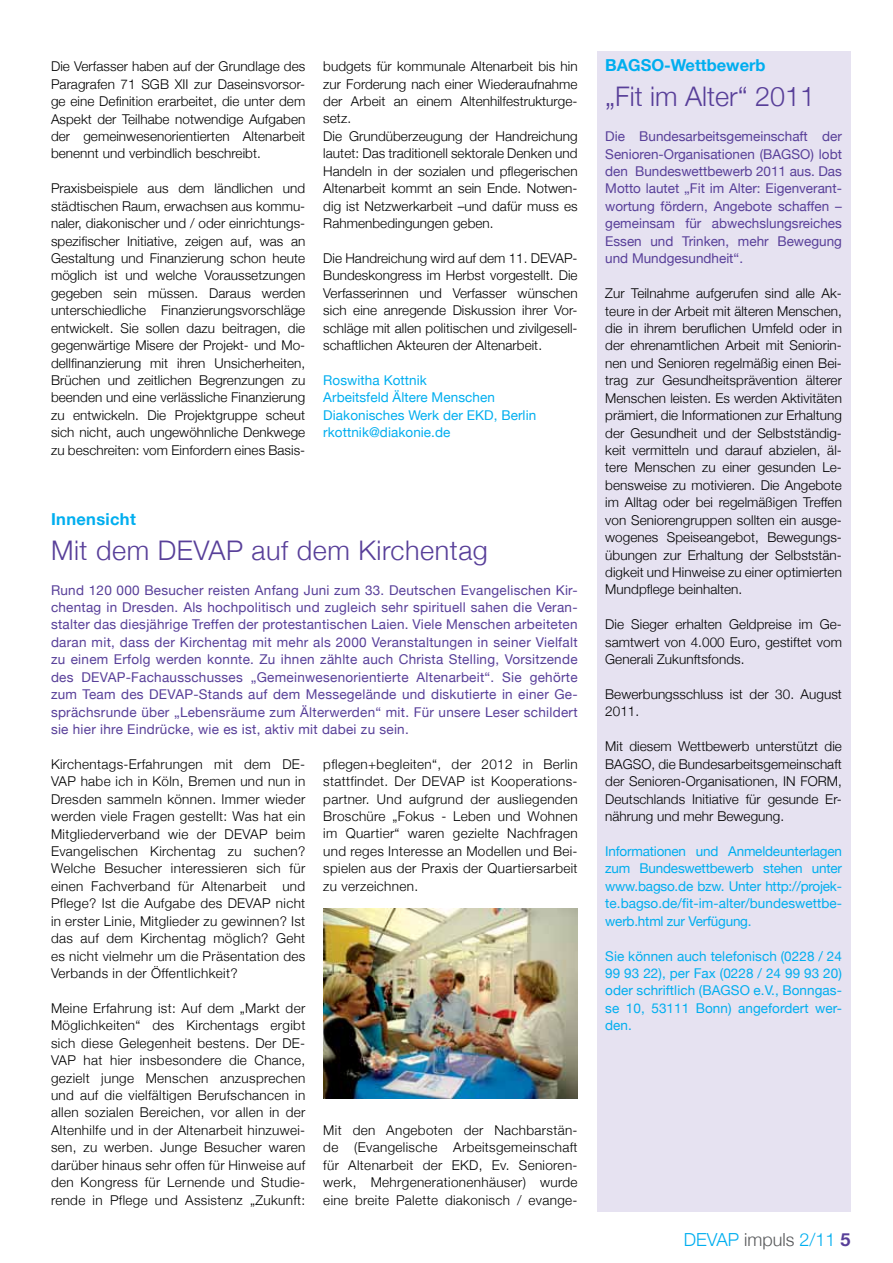
<style>
.page{position:relative;width:893px;height:1263px;background:#fff}
.page>*{position:absolute;margin:0;border:0;box-sizing:border-box;transform-origin:0 0}
.t1{font:300 27px "Helvetica Neue";letter-spacing:.02em;color:#583f99}
.t2{font:300 27px "Helvetica Neue";color:#583f99}
.t3{font:300 18px "Helvetica Neue";color:#00aeef}
.t4{font:700 16.5px "Helvetica Neue";color:#00aeef}
.t5{font:700 16.5px "Helvetica Neue";letter-spacing:.02em;color:#00aeef}
.t6{font:300 13.5px/17.4px "Helvetica Neue";letter-spacing:.005em;color:#000;text-align:justify}
.t7{font:13.5px/17.4px "Helvetica Neue";color:#583f99;text-align:justify}
.t8{font:13.5px/17.4px "Helvetica Neue";letter-spacing:.005em;color:#00aeef;text-align:justify}
.s1{color:#58595b}
.s2{font-weight:700;color:#583f99}
</style>
<div class="page">
<div style="left:597px;top:51px;width:253px;height:1161px;background:#e6e2f1"></div>
<img style="left:324px;top:908px;width:254px;height:191px">
<p class="t6" style="left:51px;top:57px;width:256px">Die Verfasser haben auf der Grundlage des Paragrafen 71 SGB XII zur Daseinsvorsor&shy;ge eine Definition erarbeitet, die unter dem Aspekt der Teilhabe notwendige Aufgaben der gemeinwesenorientierten Altenarbeit benennt und verbindlich beschreibt.</p>
<p class="t6" style="left:51px;top:180px;width:256px">Praxisbeispiele aus dem ländlichen und städtischen Raum, erwachsen aus kommu&shy;naler, diakonischer und / oder einrichtungs&shy;spezifischer Initiative, zeigen auf, was an Gestaltung und Finanzierung schon heute möglich ist und welche Voraussetzungen gegeben sein müssen. Daraus werden unterschiedliche Finanzierungsvorschläge entwickelt. Sie sollen dazu beitragen, die gegenwärtige Misere der Projekt- und Mo&shy;dellfinanzierung mit ihren Unsicherheiten, Brüchen und zeitlichen Begrenzungen zu beenden und eine verlässliche Finanzierung zu entwickeln. Die Projektgruppe scheut sich nicht, auch ungewöhnliche Denkwege zu beschreiten: vom Einfordern eines Basis-</p>
<p class="t6" style="left:323px;top:57px;width:256px;text-align:left">budgets für kommunale Altenarbeit bis hin zur Forderung nach einer Wiederaufnahme der Arbeit an einem Altenhilfestrukturge&shy;setz.<br>Die Grundüberzeugung der Handreichung lautet: Das traditionell sektorale Denken und Handeln in der sozialen und pflegerischen Altenarbeit kommt an sein Ende. Notwen&shy;dig ist Netzwerkarbeit –und dafür muss es Rahmenbedingungen geben.</p>
<p class="t6" style="left:323px;top:249px;width:256px">Die Handreichung wird auf dem 11. DEVAP-Bundeskongress im Herbst vorgestellt. Die Verfasserinnen und Verfasser wünschen sich eine anregende Diskussion ihrer Vor&shy;schläge mit allen politischen und zivilgesell&shy;schaftlichen Akteuren der Altenarbeit.</p>
<p class="t8" style="left:323px;top:371px;width:214px;text-align:left">Roswitha Kottnik<br>Arbeitsfeld Ältere Menschen<br>Diakonisches Werk der EKD, Berlin rkottnik@diakonie.de</p>
<p class="t5" style="left:51px;top:509px;width:86px">Innensicht</p>
<h1 class="t1" style="left:51px;top:533px;width:438px">Mit dem DEVAP auf dem Kirchentag</h1>
<p class="t7" style="left:51px;top:581px;width:528px">Rund 120 000 Besucher reisten Anfang Juni zum 33. Deutschen Evangelischen Kir&shy;chentag in Dresden. Als hochpolitisch und zugleich sehr spirituell sahen die Veran&shy;stalter das diesjährige Treffen der protestantischen Laien. Viele Menschen arbeiteten daran mit, dass der Kirchentag mit mehr als 2000 Veranstaltungen in seiner Vielfalt zu einem Erfolg werden konnte. Zu ihnen zählte auch Christa Stelling, Vorsitzende des DEVAP-Fachausschusses „Gemeinwesenorientierte Altenarbeit“. Sie gehörte zum Team des DEVAP-Stands auf dem Messegelände und diskutierte in einer Ge&shy;sprächsrunde über „Lebensräume zum Älterwerden“ mit. Für unsere Leser schildert sie hier ihre Eindrücke, wie es ist, aktiv mit dabei zu sein.</p>
<p class="t6" style="left:51px;top:755px;width:256px">Kirchentags-Erfahrungen mit dem DE-VAP habe ich in Köln, Bremen und nun in Dresden sammeln können. Immer wieder werden viele Fragen gestellt: Was hat ein Mitgliederverband wie der DEVAP beim Evangelischen Kirchentag zu suchen?<br>Welche Besucher interessieren sich für einen Fachverband für Altenarbeit und Pflege? Ist die Aufgabe des DEVAP nicht in erster Linie, Mitglieder zu gewinnen? Ist das auf dem Kirchentag möglich? Geht es nicht vielmehr um die Präsentation des Verbands in der Öffentlichkeit?</p>
<p class="t6" style="left:51px;top:999px;width:256px">Meine Erfahrung ist: Auf dem „Markt der Möglichkeiten“ des Kirchentags ergibt sich diese Gelegenheit bestens. Der DE-VAP hat hier insbesondere die Chance, gezielt junge Menschen anzusprechen und auf die vielfältigen Berufschancen in allen sozialen Bereichen, vor allen in der Altenhilfe und in der Altenarbeit hinzuwei&shy;sen, zu werben. Junge Besucher waren darüber hinaus sehr offen für Hinweise auf den Kongress für Lernende und Studie&shy;rende in Pflege und Assistenz „Zukunft:</p>
<p class="t6" style="left:323px;top:755px;width:256px">pflegen+begleiten“, der 2012 in Berlin stattfindet. Der DEVAP ist Kooperations&shy;partner. Und aufgrund der ausliegenden Broschüre „Fokus - Leben und Wohnen im Quartier“ waren gezielte Nachfragen und reges Interesse an Modellen und Bei&shy;spielen aus der Praxis der Quartiersarbeit zu verzeichnen.</p>
<p class="t6" style="left:323px;top:1121px;width:256px">Mit den Angeboten der Nachbarstän&shy;de (Evangelische Arbeitsgemeinschaft für Altenarbeit der EKD, Ev. Senioren&shy;werk, Mehrgenerationenhäuser) wurde eine breite Palette diakonisch / evange-</p>
<p class="t4" style="left:605px;top:55px;width:162px">BAGSO-Wettbewerb</p>
<h1 class="t2" style="left:605px;top:80px;width:212px">„Fit im Alter“ 2011</h1>
<p class="t7" style="left:605px;top:127px;width:238px">Die Bundesarbeitsgemeinschaft der Senioren-Organisationen (BAGSO) lobt den Bundeswettbewerb 2011 aus. Das Motto lautet „Fit im Alter: Eigenverant&shy;wortung fördern, Angebote schaffen – gemeinsam für abwechslungsreiches Essen und Trinken, mehr Bewegung und Mundgesundheit“.</p>
<p class="t6" style="left:605px;top:284px;width:238px">Zur Teilnahme aufgerufen sind alle Ak&shy;teure in der Arbeit mit älteren Menschen, die in ihrem beruflichen Umfeld oder in der ehrenamtlichen Arbeit mit Seniorin&shy;nen und Senioren regelmäßig einen Bei&shy;trag zur Gesundheitsprävention älterer Menschen leisten. Es werden Aktivitäten prämiert, die Informationen zur Erhaltung der Gesundheit und der Selbstständig&shy;keit vermitteln und darauf abzielen, äl&shy;tere Menschen zu einer gesunden Le&shy;bensweise zu motivieren. Die Angebote im Alltag oder bei regelmäßigen Treffen von Seniorengruppen sollten ein ausge&shy;wogenes Speiseangebot, Bewegungs&shy;übungen zur Erhaltung der Selbststän&shy;digkeit und Hinweise zu einer optimierten Mundpflege beinhalten.</p>
<p class="t6" style="left:605px;top:615px;width:238px">Die Sieger erhalten Geldpreise im Ge&shy;samtwert von 4.000 Euro, gestiftet vom Generali Zukunftsfonds.</p>
<p class="t6" style="left:605px;top:685px;width:238px">Bewerbungsschluss ist der 30. August<br>2011.</p>
<p class="t6" style="left:605px;top:737px;width:238px">Mit diesem Wettbewerb unterstützt die BAGSO, die Bundesarbeitsgemeinschaft der Senioren-Organisationen, IN FORM, Deutschlands Initiative für gesunde Er&shy;nährung und mehr Bewegung.</p>
<p class="t8" style="left:605px;top:842px;width:238px">Informationen und Anmeldeunterlagen zum Bundeswettbewerb stehen unter www.bagso.de bzw. Unter http://projek&shy;te.bagso.de/fit-im-alter/bundeswettbe&shy;werb.html zur Verfügung.</p>
<p class="t8" style="left:605px;top:947px;width:238px">Sie können auch telefonisch (0228 / 24<br>99 93 22), per Fax (0228 / 24 99 93 20) oder schriftlich (BAGSO e.V., Bonngas&shy;se 10, 53111 Bonn) angefordert wer&shy;den.</p>
<h2 class="t3" style="left:684px;top:1229px;width:168px">DEVAP <span class="s1">impuls</span> 2/11 <span class="s2">5</span></h2>
</div>
